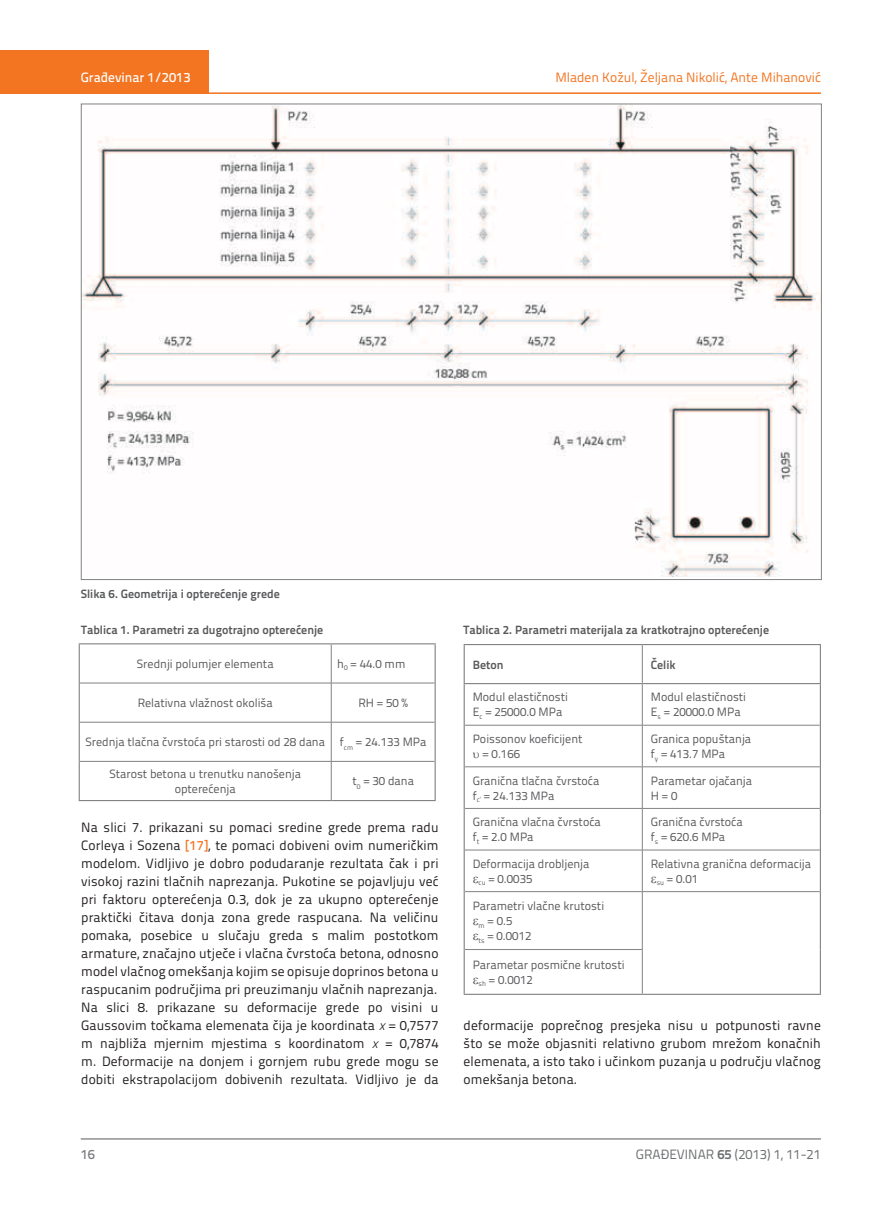
<style>
.page{position:relative;width:872px;height:1212px;background:#fff}
.page>*{position:absolute;margin:0;border:0;box-sizing:border-box;transform-origin:0 0}
.t1{font:13.5px/18px "Titillium Text 22 L";letter-spacing:.01em;color:#231f20;text-align:justify}
.t2{font:13.5px "Titillium Text 22 L";color:#f37421}
.t3{font:13.5px "Titillium Text 22 L";color:#6d6f71}
.t4{font:500 13.5px "Titillium Text 22 L";color:#fff}
.t5{font:500 13.5px "Titillium Text 22 L";color:#797a7d}
.t6{font:12px/15px "Titillium Text 22 L";color:#58595b}
.t7{font:700 12px "Titillium Text 22 L";color:#58595b}
.s1{font-weight:500;color:#f37421}
.s2{font-family:"Panefresco 250 wt";font-style:italic}
.s3{font-weight:700}
</style>
<div class="page">
<div style="left:0;top:50px;width:208px;height:44px;background:#f37421"></div>
<hr style="left:0;top:92px;width:821px;height:2px;background:#f37421">
<hr style="left:81px;top:1139px;width:740px;height:1px;background:#58595b">
<img style="left:83px;top:106px;width:736px;height:470px">
<hr style="left:331px;top:644px;width:1px;height:39px;background:#808285">
<hr style="left:80px;top:683px;width:251px;height:1px;background:#808285">
<hr style="left:331px;top:683px;width:103px;height:1px;background:#808285">
<hr style="left:331px;top:683px;width:1px;height:39px;background:#808285">
<hr style="left:80px;top:722px;width:251px;height:1px;background:#808285">
<hr style="left:331px;top:722px;width:103px;height:1px;background:#808285">
<hr style="left:331px;top:722px;width:1px;height:39px;background:#808285">
<hr style="left:80px;top:761px;width:251px;height:1px;background:#808285">
<hr style="left:331px;top:761px;width:103px;height:1px;background:#808285">
<hr style="left:331px;top:761px;width:1px;height:39px;background:#808285">
<hr style="left:79px;top:643px;width:252px;height:1px;background:#808285">
<hr style="left:79px;top:644px;width:1px;height:39px;background:#808285">
<hr style="left:331px;top:643px;width:105px;height:1px;background:#808285">
<hr style="left:434px;top:644px;width:2px;height:39px;background:#808285">
<hr style="left:79px;top:683px;width:1px;height:39px;background:#808285">
<hr style="left:434px;top:683px;width:2px;height:39px;background:#808285">
<hr style="left:79px;top:722px;width:1px;height:39px;background:#808285">
<hr style="left:434px;top:722px;width:2px;height:39px;background:#808285">
<hr style="left:79px;top:761px;width:1px;height:39px;background:#808285">
<hr style="left:434px;top:761px;width:2px;height:39px;background:#808285">
<hr style="left:79px;top:800px;width:252px;height:1px;background:#808285">
<hr style="left:331px;top:800px;width:105px;height:1px;background:#808285">
<hr style="left:642px;top:645px;width:1px;height:38px;background:#808285">
<hr style="left:642px;top:684px;width:1px;height:41px;background:#808285">
<hr style="left:465px;top:725px;width:177px;height:1px;background:#808285">
<hr style="left:642px;top:725px;width:178px;height:1px;background:#808285">
<hr style="left:642px;top:725px;width:1px;height:42px;background:#808285">
<hr style="left:465px;top:766px;width:177px;height:1px;background:#808285">
<hr style="left:642px;top:766px;width:178px;height:1px;background:#808285">
<hr style="left:642px;top:767px;width:1px;height:41px;background:#808285">
<hr style="left:465px;top:808px;width:177px;height:1px;background:#808285">
<hr style="left:642px;top:808px;width:178px;height:1px;background:#808285">
<hr style="left:642px;top:808px;width:1px;height:42px;background:#808285">
<hr style="left:465px;top:850px;width:177px;height:1px;background:#808285">
<hr style="left:642px;top:850px;width:178px;height:1px;background:#808285">
<hr style="left:642px;top:850px;width:1px;height:41px;background:#808285">
<hr style="left:465px;top:891px;width:177px;height:1px;background:#808285">
<hr style="left:642px;top:891px;width:178px;height:1px;background:#808285">
<hr style="left:642px;top:892px;width:1px;height:57px;background:#808285">
<hr style="left:465px;top:949px;width:177px;height:1px;background:#808285">
<hr style="left:642px;top:950px;width:1px;height:44px;background:#808285">
<hr style="left:463px;top:684px;width:2px;height:41px;background:#808285">
<hr style="left:820px;top:684px;width:1px;height:41px;background:#808285">
<hr style="left:463px;top:725px;width:2px;height:42px;background:#808285">
<hr style="left:820px;top:725px;width:1px;height:42px;background:#808285">
<hr style="left:463px;top:767px;width:2px;height:41px;background:#808285">
<hr style="left:820px;top:767px;width:1px;height:41px;background:#808285">
<hr style="left:463px;top:808px;width:2px;height:42px;background:#808285">
<hr style="left:820px;top:808px;width:1px;height:42px;background:#808285">
<hr style="left:463px;top:850px;width:2px;height:41px;background:#808285">
<hr style="left:820px;top:850px;width:1px;height:41px;background:#808285">
<hr style="left:463px;top:891px;width:2px;height:58px;background:#808285">
<hr style="left:820px;top:891px;width:1px;height:58px;background:#808285">
<hr style="left:820px;top:949px;width:1px;height:45px;background:#808285">
<hr style="left:642px;top:994px;width:179px;height:1px;background:#808285">
<hr style="left:463px;top:949px;width:2px;height:45px;background:#808285">
<hr style="left:463px;top:994px;width:179px;height:1px;background:#808285">
<hr style="left:463px;top:644px;width:179px;height:1px;background:#808285">
<hr style="left:463px;top:645px;width:2px;height:38px;background:#808285">
<hr style="left:642px;top:644px;width:179px;height:1px;background:#808285">
<hr style="left:820px;top:645px;width:1px;height:38px;background:#808285">
<hr style="left:463px;top:683px;width:179px;height:1px;background:#808285">
<hr style="left:642px;top:683px;width:179px;height:1px;background:#808285">
<p class="t4" style="left:81px;top:67px;width:111px">Građevinar 1/2013</p>
<p class="t2" style="left:555px;top:68px;width:267px">Mladen Kožul, Željana Nikolić, Ante Mihanović</p>
<p class="t7" style="left:81px;top:584px;width:200px">Slika 6. Geometrija i opterećenje grede</p>
<p class="t7" style="left:81px;top:620px;width:243px">Tablica 1. Parametri za dugotrajno opterećenje</p>
<p class="t6" style="left:137px;top:656px;width:138px">Srednji polumjer elementa</p>
<p class="t6" style="left:337px;top:656px;width:70px">h<sub>0</sub> = 44.0 mm</p>
<p class="t6" style="left:138px;top:695px;width:137px">Relativna vlažnost okoliša</p>
<p class="t6" style="left:358px;top:695px;width:51px">RH = 50 %</p>
<p class="t6" style="left:85px;top:734px;width:342px">Srednja tlačna čvrstoća pri starosti od 28 dana f<sub>cm</sub> = 24.133 MPa</p>
<p class="t6" style="left:109px;top:766px;width:193px;text-align:center">Starost betona u trenutku nanošenja opterećenja</p>
<p class="t6" style="left:352px;top:773px;width:63px">t<sub>0</sub> = 30 dana</p>
<p class="t1" style="left:81px;top:818px;width:359px">Na slici 7. prikazani su pomaci sredine grede prema radu Corleya i Sozena <span class="s1">[17]</span>, te pomaci dobiveni ovim numeričkim modelom. Vidljivo je dobro podudaranje rezultata čak i pri visokoj razini tlačnih naprezanja. Pukotine se pojavljuju već pri faktoru opterećenja 0.3, dok je za ukupno opterećenje praktički čitava donja zona grede raspucana. Na veličinu pomaka, posebice u slučaju greda s malim postotkom armature, značajno utječe i vlačna čvrstoća betona, odnosno model vlačnog omekšanja kojim se opisuje doprinos betona u raspucanim područjima pri preuzimanju vlačnih naprezanja.<br>Na slici 8. prikazane su deformacije grede po visini u Gaussovim točkama elemenata čija je koordinata <span class="s2">x</span> = 0,7577 m najbliža mjernim mjestima s koordinatom <span class="s2">x</span> = 0,7874 m. Deformacije na donjem i gornjem rubu grede mogu se dobiti ekstrapolacijom dobivenih rezultata. Vidljivo je da</p>
<p class="t7" style="left:463px;top:620px;width:307px">Tablica 2. Parametri materijala za kratkotrajno opterećenje</p>
<p class="t7" style="left:473px;top:655px;width:32px">Beton</p>
<p class="t7" style="left:651px;top:655px;width:26px">Čelik</p>
<p class="t6" style="left:473px;top:689px;width:97px">Modul elastičnosti<br>E<sub>c</sub> = 25000.0 MPa</p>
<p class="t6" style="left:651px;top:689px;width:97px">Modul elastičnosti<br>E<sub>s</sub> = 20000.0 MPa</p>
<p class="t6" style="left:482px;top:731px;width:102px;text-indent:-10px">Poissonov koeficijent = 0.166</p>
<p class="t6" style="left:651px;top:731px;width:102px">Granica popuštanja f<sub>y</sub> = 413.7 MPa</p>
<p class="t6" style="left:473px;top:772px;width:128px">Granična tlačna čvrstoća f<sub>c’</sub> = 24.133 MPa</p>
<p class="t6" style="left:651px;top:772px;width:103px">Parametar ojačanja<br>H = 0</p>
<p class="t6" style="left:473px;top:814px;width:130px">Granična vlačna čvrstoća f<sub>t</sub> = 2.0 MPa</p>
<p class="t6" style="left:651px;top:814px;width:93px">Granična čvrstoća f<sub>s</sub> = 620.6 MPa</p>
<p class="t6" style="left:478px;top:855px;width:112px;text-indent:-6px">Deformacija drobljenja <sub>cu</sub> = 0.0035</p>
<p class="t6" style="left:656px;top:855px;width:156px;text-indent:-6px">Relativna granična deformacija <sub>su</sub> = 0.01</p>
<p class="t6" style="left:478px;top:898px;width:127px;text-indent:-6px">Parametri vlačne krutosti <sub>m</sub> = 0.5<br><sub>ts</sub> = 0.0012</p>
<p class="t6" style="left:478px;top:956px;width:147px;text-indent:-6px">Parametar posmične krutosti <sub>sh</sub> = 0.0012</p>
<p class="t1" style="left:463px;top:1016px;width:359px">deformacije poprečnog presjeka nisu u potpunosti ravne što se može objasniti relativno grubom mrežom konačnih elemenata, a isto tako i učinkom puzanja u području vlačnog omekšanja betona.</p>
<p class="t5" style="left:81px;top:1144px;width:16px">16</p>
<p class="t3" style="left:636px;top:1144px;width:186px">GRAĐEVINAR <span class="s3">65</span> (2013) 1, 11-21</p>
</div>
